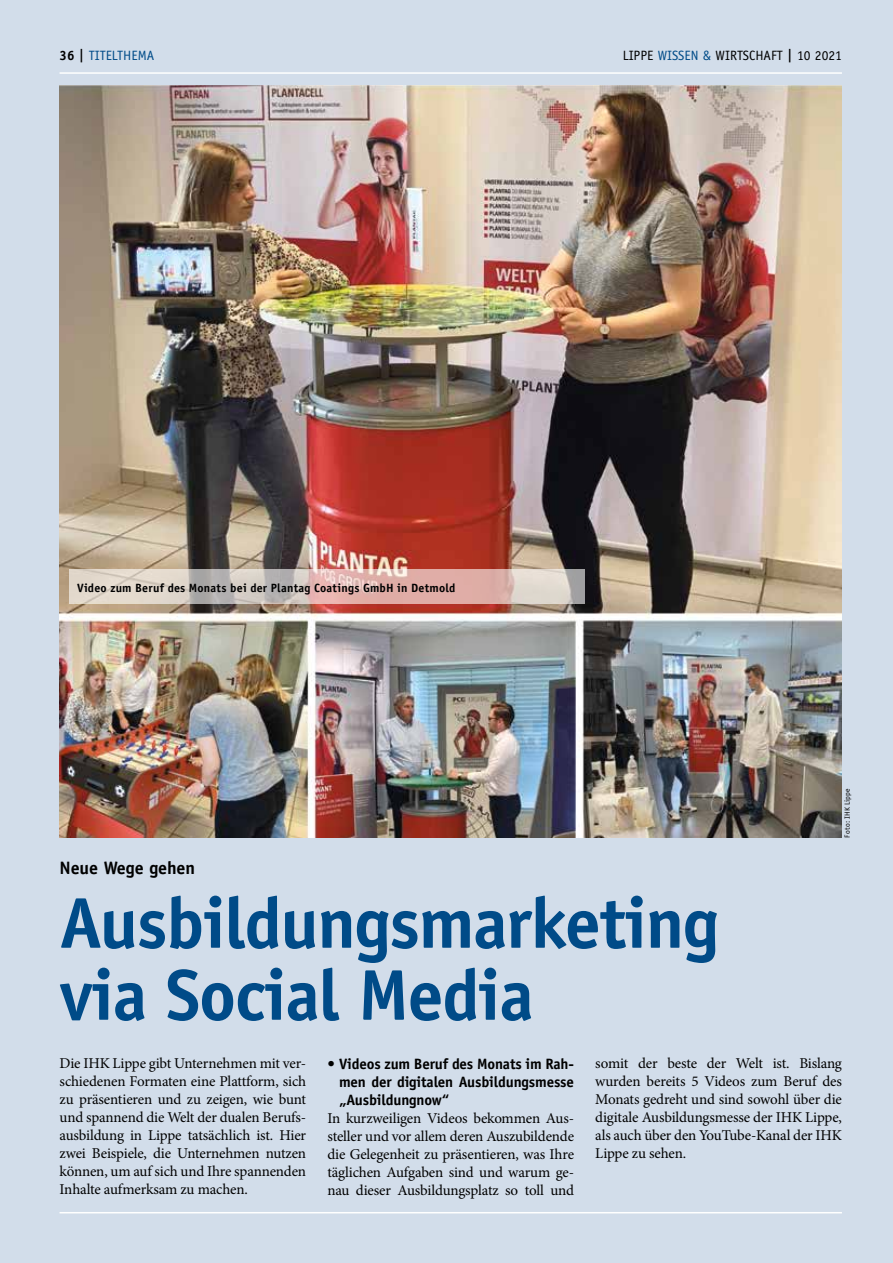
<style>
.page{position:relative;width:893px;height:1263px;background:#d2ddea}
.page>*{position:absolute;margin:0;border:0;box-sizing:border-box;transform-origin:0 0}
.t1{font:700 72px/72px "Officina Sans";letter-spacing:-.02em;color:#004b88}
.t2{font:700 18px "Officina Sans";letter-spacing:-.005em;color:#000}
.t3{font:15px/18px "Minion Pro";letter-spacing:-.01em;color:#000;text-align:justify}
.t4{font:700 15px/18px "Officina Sans";letter-spacing:-.01em;color:#000;text-align:justify}
.t5{font:13.5px "Officina Sans";color:#000}
.t6{font:13.5px "Officina Sans";color:#004b88}
.t7{font:700 12px "Officina Sans";letter-spacing:.02em;color:#000}
.t8{font:7.5px "Officina Sans";letter-spacing:.025em;color:#000}
.s1{font-weight:700;color:#000}
.s2{color:#004b88}
.s3{font-weight:700}
</style>
<div class="page">
<hr style="left:60px;top:1212px;width:782px;height:1px;background:#fff">
<hr style="left:60px;top:72px;width:782px;height:2px;background:#fff">
<img style="left:60px;top:85px;width:782px;height:753px">
<svg style="left:70px;top:570px;width:515px;height:34px;background:#d7c0b9"></svg>
<p class="t6" style="left:60px;top:47px;width:96px"><span class="s1">36 |</span> TITELTHEMA</p>
<p class="t5" style="left:623px;top:47px;width:221px">LIPPE <span class="s2">WISSEN &amp;</span> WIRTSCHAFT <span class="s3">|</span> 10 2021</p>
<p class="t7" style="left:77px;top:580px;width:380px">Video zum Beruf des Monats bei der Plantag Coatings GmbH in Detmold</p>
<p class="t2" style="left:60px;top:857px;width:137px">Neue Wege gehen</p>
<h1 class="t1" style="left:60px;top:886px;width:661px">Ausbildungsmarketing via Social Media</h1>
<p class="t8" style="left:843px;top:838px;width:51px;rotate:-90deg">Foto: IHK Lippe</p>
<p class="t3" style="left:60px;top:1055px;width:248px">Die IHK Lippe gibt Unternehmen mit ver&shy;schiedenen Formaten eine Plattform, sich zu präsentieren und zu zeigen, wie bunt und spannend die Welt der dualen Berufs&shy;ausbildung in Lippe tatsächlich ist. Hier zwei Beispiele, die Unternehmen nutzen können, um auf sich und Ihre spannenden Inhalte aufmerksam zu machen.</p>
<p class="t4" style="left:339px;top:1055px;width:236px;text-indent:-12px">• Videos zum Beruf des Monats im Rah&shy;men der digitalen Ausbildungsmesse „Ausbildungnow“</p>
<p class="t3" style="left:327px;top:1109px;width:248px">In kurzweiligen Videos bekommen Aus&shy;steller und vor allem deren Auszubildende die Gelegenheit zu präsentieren, was Ihre täglichen Aufgaben sind und warum ge&shy;nau dieser Ausbildungsplatz so toll und</p>
<p class="t3" style="left:595px;top:1054px;width:248px">somit der beste der Welt ist. Bislang wurden bereits 5 Videos zum Beruf des Monats gedreht und sind sowohl über die digitale Ausbildungsmesse der IHK Lippe, als auch über den YouTube-Kanal der IHK Lippe zu sehen.</p>
</div>
